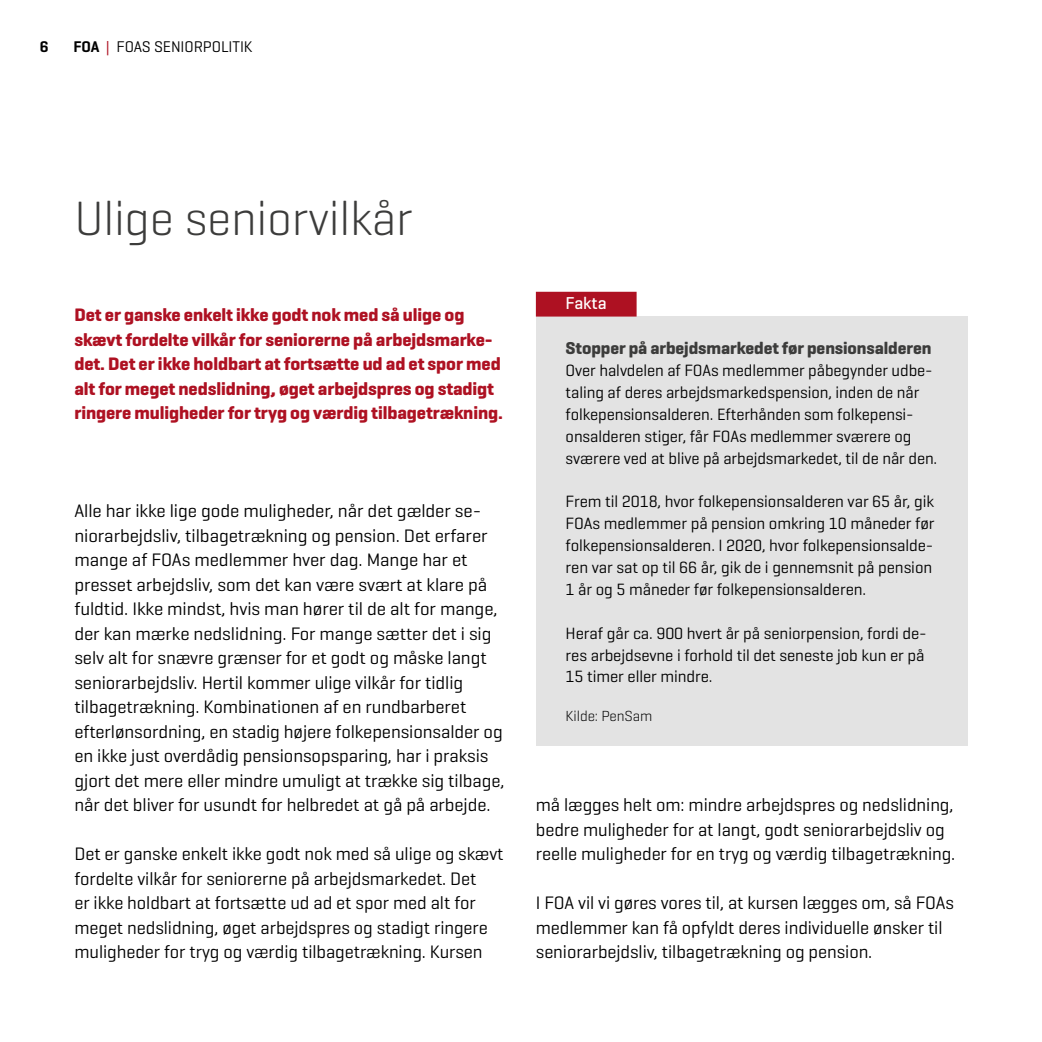
<style>
.page{position:relative;width:1042px;height:1042px;background:#fff}
.page>*{position:absolute;margin:0;border:0;box-sizing:border-box;transform-origin:0 0}
.t1{font:300 49px "Geogrotesque";letter-spacing:-.005em;color:#3c3c3b}
.t2{font:18.38px/24.5px "Geogrotesque";letter-spacing:-.005em;color:#000}
.t3{font:700 18.38px/24.5px "Geogrotesque";letter-spacing:-.005em;color:#ae1122}
.t4{font:700 17.5px "Geogrotesque";letter-spacing:-.005em;color:#3c3c3b}
.t5{font:500 17.5px "Geogrotesque";color:#fff}
.t6{font:16.62px/21.9px "Geogrotesque";letter-spacing:-.005em;color:#000}
.t7{font:15.75px "Geogrotesque";letter-spacing:-.005em;color:#000}
.t8{font:600 15.75px "Geogrotesque";color:#000}
.t9{font:300 14.88px "Geogrotesque";letter-spacing:-.005em;color:#000}
.s1{font-weight:600}
.s2{color:#ae1122}
</style>
<div class="page">
<div style="left:536px;top:316px;width:431px;height:430px;background:#e3e3e3"></div>
<div style="left:536px;top:292px;width:100px;height:24px;background:#ae1122"></div>
<p class="t8" style="left:40px;top:36px;width:10px">6</p>
<p class="t7" style="left:73px;top:36px;width:181px"><span class="s1">FOA</span> <span class="s2">|</span> FOAS SENIORPOLITIK</p>
<h1 class="t1" style="left:74px;top:188px;width:340px">Ulige seniorvilkår</h1>
<p class="t3" style="left:74px;top:302px;width:430px">Det er ganske enkelt ikke godt nok med så ulige og skævt fordelte vilkår for seniorerne på arbejdsmarke&shy;det. Det er ikke holdbart at fortsætte ud ad et spor med alt for meget nedslidning, øget arbejdspres og stadigt ringere muligheder for tryg og værdig tilbagetrækning.</p>
<p class="t2" style="left:74px;top:498px;width:431px">Alle har ikke lige gode muligheder, når det gælder se&shy;niorarbejdsliv, tilbagetrækning og pension. Det erfarer mange af FOAs medlemmer hver dag. Mange har et presset arbejdsliv, som det kan være svært at klare på fuldtid. Ikke mindst, hvis man hører til de alt for mange, der kan mærke nedslidning. For mange sætter det i sig selv alt for snævre grænser for et godt og måske langt seniorarbejdsliv. Hertil kommer ulige vilkår for tidlig tilbagetrækning. Kombinationen af en rundbarberet efterlønsordning, en stadig højere folkepensionsalder og en ikke just overdådig pensionsopsparing, har i praksis gjort det mere eller mindre umuligt at trække sig tilbage, når det bliver for usundt for helbredet at gå på arbejde.</p>
<p class="t2" style="left:74px;top:841px;width:431px">Det er ganske enkelt ikke godt nok med så ulige og skævt fordelte vilkår for seniorerne på arbejdsmarkedet. Det<br>er ikke holdbart at fortsætte ud ad et spor med alt for meget nedslidning, øget arbejdspres og stadigt ringere muligheder for tryg og værdig tilbagetrækning. Kursen</p>
<p class="t5" style="left:566px;top:292px;width:43px">Fakta</p>
<p class="t4" style="left:566px;top:337px;width:367px">Stopper på arbejdsmarkedet før pensionsalderen</p>
<p class="t6" style="left:566px;top:359px;width:373px">Over halvdelen af FOAs medlemmer påbegynder udbe&shy;taling af deres arbejdsmarkedspension, inden de når folkepensionsalderen. Efterhånden som folkepensi&shy;onsalderen stiger, får FOAs medlemmer sværere og sværere ved at blive på arbejdsmarkedet, til de når den.</p>
<p class="t6" style="left:566px;top:490px;width:370px">Frem til 2018, hvor folkepensionsalderen var 65 år, gik FOAs medlemmer på pension omkring 10 måneder før folkepensionsalderen. I 2020, hvor folkepensionsalde&shy;ren var sat op til 66 år, gik de i gennemsnit på pension 1 år og 5 måneder før folkepensionsalderen.</p>
<p class="t6" style="left:566px;top:621px;width:363px">Heraf går ca. 900 hvert år på seniorpension, fordi de&shy;res arbejdsevne i forhold til det seneste job kun er på<br>15 timer eller mindre.</p>
<p class="t9" style="left:566px;top:706px;width:88px">Kilde: PenSam</p>
<p class="t2" style="left:536px;top:792px;width:421px">må lægges helt om: mindre arbejdspres og nedslidning, bedre muligheder for at langt, godt seniorarbejdsliv og reelle muligheder for en tryg og værdig tilbagetrækning.</p>
<p class="t2" style="left:536px;top:890px;width:419px">I FOA vil vi gøres vores til, at kursen lægges om, så FOAs medlemmer kan få opfyldt deres individuelle ønsker til seniorarbejdsliv, tilbagetrækning og pension.</p>
</div>
